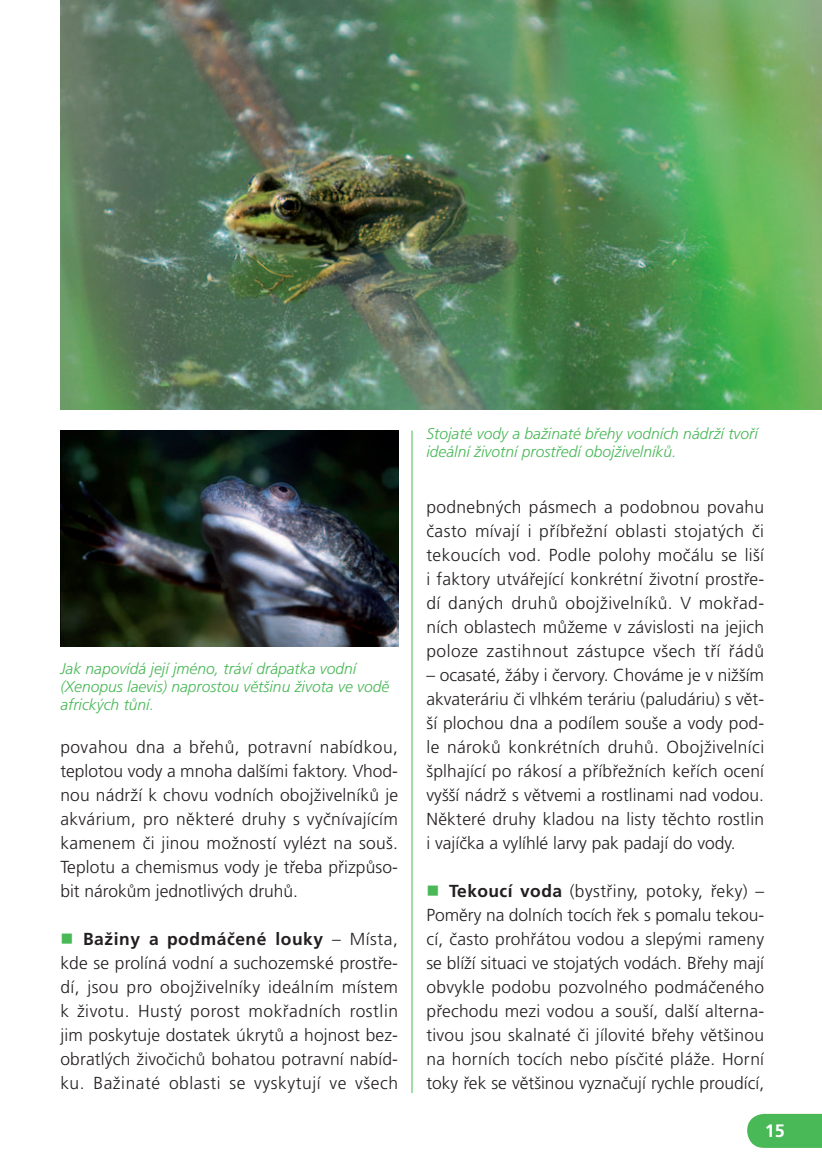
<style>
.page{position:relative;width:822px;height:1175px;background:#fff}
.page>*{position:absolute;margin:0;border:0;box-sizing:border-box;transform-origin:0 0}
.t1{font:700 18px "Frutiger CE";color:#fff}
.t2{font:300 17.4px/24px "Frutiger CE";letter-spacing:.005em;color:#231f20;text-align:justify}
.t3{font:italic 300 15.6px/18px "Frutiger CE";color:#49b857}
.s1{font-weight:700}
</style>
<div class="page">
<svg style="left:747px;top:1114px;width:74px;height:34px;background:#52bb5f"></svg>
<img style="left:60px;top:0;width:761px;height:410px">
<img style="left:60px;top:430px;width:338px;height:216px">
<hr style="left:411px;top:430px;width:1px;height:663px;background:#49b857">
<p class="t3" style="left:60px;top:661px;width:330px">Jak napovídá její jméno, tráví drápatka vodní (Xenopus laevis) naprostou většinu života ve vodě afrických tůní.</p>
<p class="t2" style="left:60px;top:736px;width:339px">povahou dna a břehů, potravní nabídkou, teplotou vody a mnoha dalšími faktory. Vhod&shy;nou nádrží k chovu vodních obojživelníků je akvárium, pro některé druhy s vyčnívajícím kamenem či jinou možností vylézt na souš.<br>Teplotu a chemismus vody je třeba přizpůso&shy;bit nárokům jednotlivých druhů.</p>
<p class="t2" style="left:60px;top:928px;width:339px;text-indent:23px"><span class="s1">Bažiny a podmáčené louky</span> – Místa, kde se prolíná vodní a suchozemské prostře&shy;dí, jsou pro obojživelníky ideálním místem k životu. Hustý porost mokřadních rostlin jim poskytuje dostatek úkrytů a hojnost bez&shy;obratlých živočichů bohatou potravní nabíd&shy;ku. Bažinaté oblasti se vyskytují ve všech</p>
<p class="t3" style="left:426px;top:426px;width:333px">Stojaté vody a bažinaté břehy vodních nádrží tvoří ideální životní prostředí obojživelníků.</p>
<p class="t2" style="left:426px;top:496px;width:339px">podnebných pásmech a podobnou povahu často mívají i příbřežní oblasti stojatých či tekoucích vod. Podle polohy močálu se liší i faktory utvářející konkrétní životní prostře&shy;dí daných druhů obojživelníků. V mokřad&shy;ních oblastech můžeme v závislosti na jejich poloze zastihnout zástupce všech tří řádů</p>
<p class="t2" style="left:426px;top:664px;width:339px">– ocasaté, žáby i červory. Chováme je v nižším akvateráriu či vlhkém teráriu (paludáriu) s vět&shy;ší plochou dna a podílem souše a vody pod&shy;le nároků konkrétních druhů. Obojživelníci šplhající po rákosí a příbřežních keřích ocení vyšší nádrž s větvemi a rostlinami nad vodou.<br>Některé druhy kladou na listy těchto rostlin i vajíčka a vylíhlé larvy pak padají do vody.</p>
<p class="t2" style="left:426px;top:880px;width:339px;text-indent:23px"><span class="s1">Tekoucí voda</span> (bystřiny, potoky, řeky) – Poměry na dolních tocích řek s pomalu tekou&shy;cí, často prohřátou vodou a slepými rameny se blíží situaci ve stojatých vodách. Břehy mají obvykle podobu pozvolného podmáčeného přechodu mezi vodou a souší, další alterna&shy;tivou jsou skalnaté či jílovité břehy většinou na horních tocích nebo písčité pláže. Horní toky řek se většinou vyznačují rychle proudící,</p>
<p class="t1" style="left:764px;top:1123px;width:22px">15</p>
</div>
